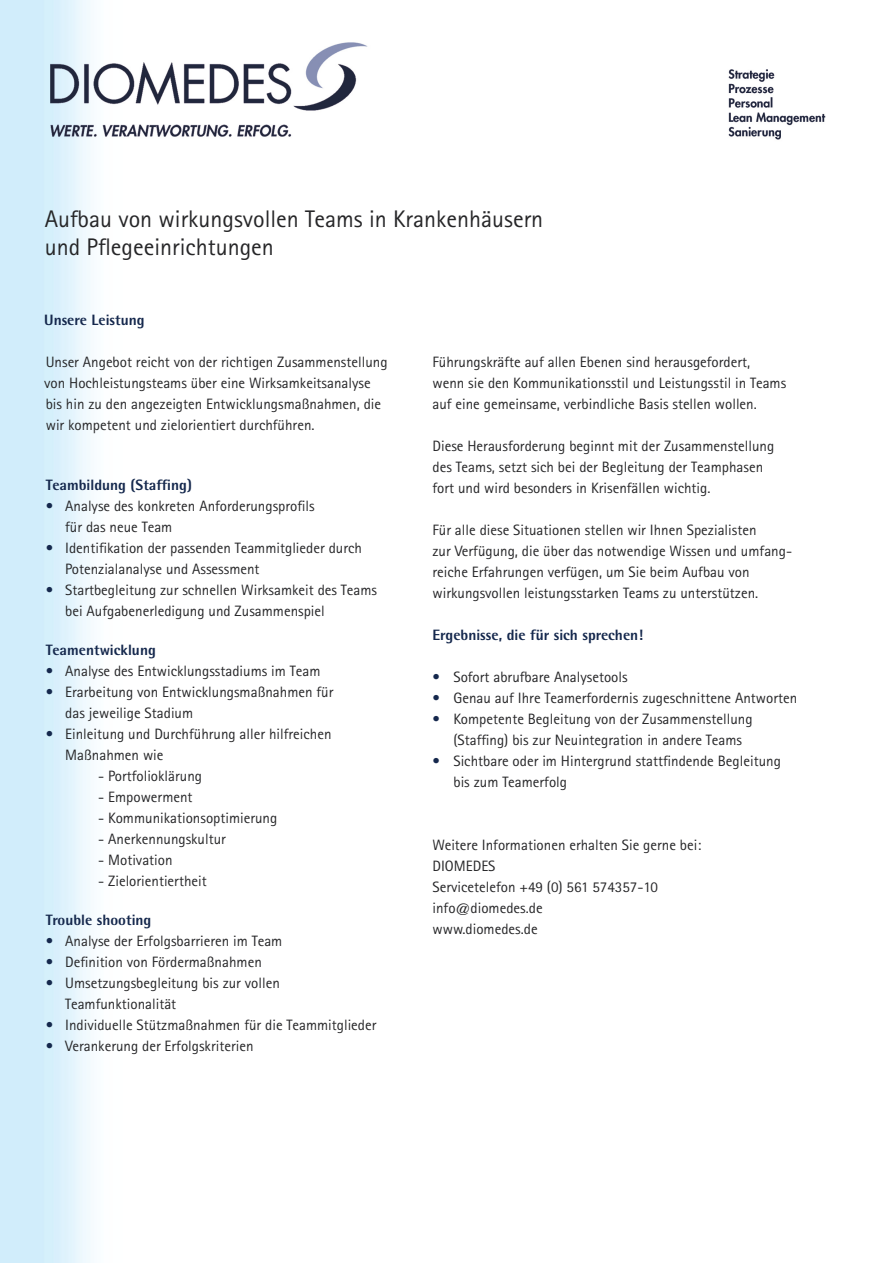
<style>
.page{position:relative;width:893px;height:1263px;background:#fff}
.page>*{position:absolute;margin:0;border:0;box-sizing:border-box;transform-origin:0 0}
.t1{font:24px "AT Rotis Sans Serif";color:#262628}
.Fußzeile{font:15px/21px "AT Rotis Sans Serif";color:#262628}
.t2{font:800 15px "AT Rotis Semi Sans";color:#15284d}
.s1{color:#15284d}
</style>
<div class="page">
<img style="left:0;top:0;width:826px;height:1263px">
<p class="t1" style="left:45px;top:204px;width:500px">Aufbau von wirkungsvollen Teams in Krankenhäusern</p>
<p class="t1" style="left:45px;top:233px;width:231px">und Pflegeeinrichtungen</p>
<p class="t2" style="left:44px;top:310px;width:102px">Unsere Leistung</p>
<p class="Fußzeile" style="left:44px;top:351px;width:345px">Unser Angebot reicht von der richtigen Zusammenstellung von Hochleistungsteams über eine Wirksamkeitsanalyse</p>
<p class="Fußzeile" style="left:46px;top:393px;width:337px">bis hin zu den angezeigten Entwicklungsmaßnahmen, die</p>
<p class="Fußzeile" style="left:46px;top:414px;width:270px">wir kompetent und zielorientiert durchführen.</p>
<p class="t2" style="left:46px;top:475px;width:148px">Teambildung (Staffing)</p>
<p class="Fußzeile" style="left:46px;top:495px;width:270px"><span class="s1">•</span> Analyse des konkreten Anforderungsprofils</p>
<p class="Fußzeile" style="left:65px;top:516px;width:109px">für das neue Team</p>
<p class="Fußzeile" style="left:46px;top:537px;width:318px"><span class="s1">•</span> Identifikation der passenden Teammitglieder durch</p>
<p class="Fußzeile" style="left:65px;top:558px;width:196px">Potenzialanalyse und Assessment</p>
<p class="Fußzeile" style="left:46px;top:579px;width:333px"><span class="s1">•</span> Startbegleitung zur schnellen Wirksamkeit des Teams</p>
<p class="Fußzeile" style="left:65px;top:600px;width:261px">bei Aufgabenerledigung und Zusammenspiel</p>
<p class="t2" style="left:46px;top:640px;width:112px">Teamentwicklung</p>
<p class="Fußzeile" style="left:46px;top:660px;width:276px"><span class="s1">•</span> Analyse des Entwicklungsstadiums im Team</p>
<p class="Fußzeile" style="left:46px;top:681px;width:289px"><span class="s1">•</span> Erarbeitung von Entwicklungsmaßnahmen für</p>
<p class="Fußzeile" style="left:65px;top:702px;width:130px">das jeweilige Stadium</p>
<p class="Fußzeile" style="left:46px;top:723px;width:287px"><span class="s1">•</span> Einleitung und Durchführung aller hilfreichen</p>
<p class="Fußzeile" style="left:65px;top:744px;width:100px">Maßnahmen wie</p>
<p class="Fußzeile" style="left:98px;top:765px;width:105px">- Portfolioklärung</p>
<p class="Fußzeile" style="left:98px;top:786px;width:96px">- Empowerment</p>
<p class="Fußzeile" style="left:98px;top:807px;width:181px">- Kommunikationsoptimierung</p>
<p class="Fußzeile" style="left:98px;top:828px;width:129px">- Anerkennungskultur</p>
<p class="Fußzeile" style="left:98px;top:849px;width:76px">- Motivation</p>
<p class="Fußzeile" style="left:98px;top:870px;width:110px">- Zielorientiertheit</p>
<p class="t2" style="left:46px;top:910px;width:107px">Trouble shooting</p>
<p class="Fußzeile" style="left:46px;top:930px;width:238px"><span class="s1">•</span> Analyse der Erfolgsbarrieren im Team</p>
<p class="Fußzeile" style="left:46px;top:951px;width:218px"><span class="s1">•</span> Definition von Fördermaßnahmen</p>
<p class="Fußzeile" style="left:46px;top:972px;width:236px"><span class="s1">•</span> Umsetzungsbegleitung bis zur vollen</p>
<p class="Fußzeile" style="left:65px;top:993px;width:113px">Teamfunktionalität</p>
<p class="Fußzeile" style="left:46px;top:1014px;width:332px"><span class="s1">•</span> Individuelle Stützmaßnahmen für die Teammitglieder</p>
<p class="Fußzeile" style="left:46px;top:1035px;width:209px"><span class="s1">•</span> Verankerung der Erfolgskriterien</p>
<p class="Fußzeile" style="left:432px;top:351px;width:319px">Führungskräfte auf allen Ebenen sind herausgefordert,</p>
<p class="Fußzeile" style="left:432px;top:372px;width:355px">wenn sie den Kommunikationsstil und Leistungsstil in Teams</p>
<p class="Fußzeile" style="left:432px;top:393px;width:326px">auf eine gemeinsame, verbindliche Basis stellen wollen.</p>
<p class="Fußzeile" style="left:432px;top:435px;width:343px">Diese Herausforderung beginnt mit der Zusammenstellung</p>
<p class="Fußzeile" style="left:432px;top:456px;width:332px">des Teams, setzt sich bei der Begleitung der Teamphasen</p>
<p class="Fußzeile" style="left:432px;top:477px;width:279px">fort und wird besonders in Krisenfällen wichtig.</p>
<p class="Fußzeile" style="left:432px;top:519px;width:326px">Für alle diese Situationen stellen wir Ihnen Spezialisten</p>
<p class="Fußzeile" style="left:432px;top:540px;width:361px">zur Verfügung, die über das notwendige Wissen und umfang-</p>
<p class="Fußzeile" style="left:432px;top:561px;width:319px">reiche Erfahrungen verfügen, um Sie beim Aufbau von</p>
<p class="Fußzeile" style="left:432px;top:582px;width:327px">wirkungsvollen leistungsstarken Teams zu unterstützen.</p>
<p class="t2" style="left:432px;top:625px;width:212px">Ergebnisse, die für sich sprechen!</p>
<p class="Fußzeile" style="left:432px;top:666px;width:197px"><span class="s1">•</span> Sofort abrufbare Analysetools</p>
<p class="Fußzeile" style="left:432px;top:687px;width:366px"><span class="s1">•</span> Genau auf Ihre Teamerfordernis zugeschnittene Antworten</p>
<p class="Fußzeile" style="left:432px;top:708px;width:322px"><span class="s1">•</span> Kompetente Begleitung von der Zusammenstellung</p>
<p class="Fußzeile" style="left:453px;top:729px;width:290px">(Staffing) bis zur Neuintegration in andere Teams</p>
<p class="Fußzeile" style="left:432px;top:750px;width:350px"><span class="s1">•</span> Sichtbare oder im Hintergrund stattfindende Begleitung</p>
<p class="Fußzeile" style="left:453px;top:771px;width:115px">bis zum Teamerfolg</p>
<p class="Fußzeile" style="left:432px;top:834px;width:270px">Weitere Informationen erhalten Sie gerne bei:</p>
<p class="Fußzeile" style="left:432px;top:855px;width:65px">DIOMEDES</p>
<p class="Fußzeile" style="left:432px;top:876px;width:227px">Servicetelefon +49 (0) 561 574357-10</p>
<p class="Fußzeile" style="left:432px;top:897px;width:112px">info@diomedes.de</p>
<p class="Fußzeile" style="left:432px;top:918px;width:107px">www.diomedes.de</p>
</div>
